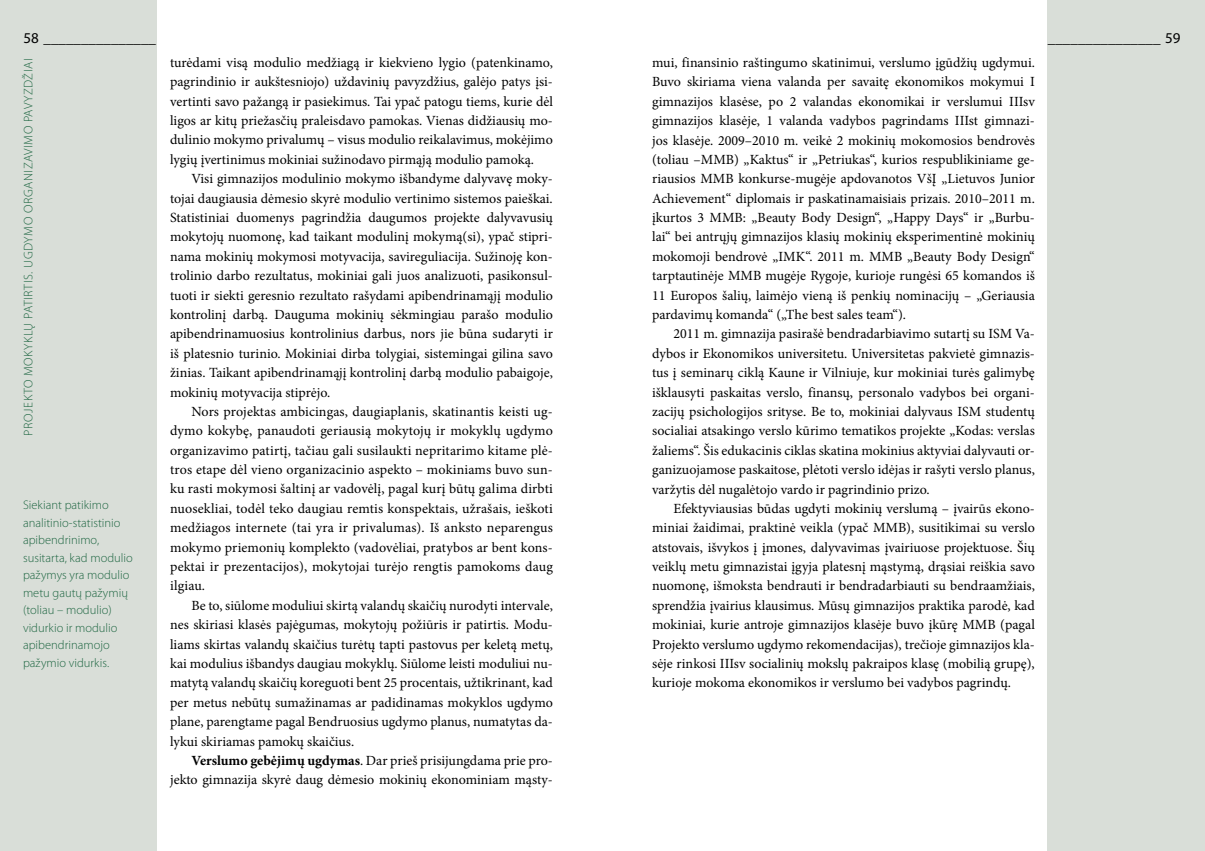
<style>
.page{position:relative;width:1205px;height:851px;background:#fff}
.page>*{position:absolute;margin:0;border:0;box-sizing:border-box;transform-origin:0 0}
.t1{font:15px "Myriad Pro";color:#000}
.t2{font:14px/19.4px "Minion Pro";color:#000;text-align:justify}
.t3{font:300 12.5px/17.5px "Myriad Pro";color:#206743}
.t4{font:300 12.5px "Myriad Pro";letter-spacing:.035em;color:#206743}
.s1{font-weight:700}
</style>
<div class="page">
<div style="left:0;top:0;width:156px;height:850px;background:#d9ded8"></div>
<div style="left:1048px;top:0;width:157px;height:850px;background:#d9ded8"></div>
<p class="t1" style="left:23px;top:29px;width:134px">58 _______________</p>
<p class="t1" style="left:1048px;top:29px;width:134px">_______________ 59</p>
<p class="t2" style="left:170px;top:53px;width:384px">turėdami visą modulio medžiagą ir kiekvieno lygio (patenkinamo, pagrindinio ir aukštesniojo) uždavinių pavyzdžius, galėjo patys įsi&shy;vertinti savo pažangą ir pasiekimus. Tai ypač patogu tiems, kurie dėl ligos ar kitų priežasčių praleisdavo pamokas. Vienas didžiausių mo&shy;dulinio mokymo privalumų – visus modulio reikalavimus, mokėjimo lygių įvertinimus mokiniai sužinodavo pirmąją modulio pamoką.</p>
<p class="t2" style="left:170px;top:169px;width:384px;text-indent:21px">Visi gimnazijos modulinio mokymo išbandyme dalyvavę moky&shy;tojai daugiausia dėmesio skyrė modulio vertinimo sistemos paieškai.<br>Statistiniai duomenys pagrindžia daugumos projekte dalyvavusių mokytojų nuomonę, kad taikant modulinį mokymą(si), ypač stipri&shy;nama mokinių mokymosi motyvacija, savireguliacija. Sužinoję kon&shy;trolinio darbo rezultatus, mokiniai gali juos analizuoti, pasikonsul&shy;tuoti ir siekti geresnio rezultato rašydami apibendrinamąjį modulio kontrolinį darbą. Dauguma mokinių sėkmingiau parašo modulio apibendrinamuosius kontrolinius darbus, nors jie būna sudaryti ir iš platesnio turinio. Mokiniai dirba tolygiai, sistemingai gilina savo žinias. Taikant apibendrinamąjį kontrolinį darbą modulio pabaigoje, mokinių motyvacija stiprėjo.</p>
<p class="t2" style="left:170px;top:402px;width:384px;text-indent:21px">Nors projektas ambicingas, daugiaplanis, skatinantis keisti ug&shy;dymo kokybę, panaudoti geriausią mokytojų ir mokyklų ugdymo organizavimo patirtį, tačiau gali susilaukti nepritarimo kitame plė&shy;tros etape dėl vieno organizacinio aspekto – mokiniams buvo sun&shy;ku rasti mokymosi šaltinį ar vadovėlį, pagal kurį būtų galima dirbti nuosekliai, todėl teko daugiau remtis konspektais, užrašais, ieškoti medžiagos internete (tai yra ir privalumas). Iš anksto neparengus mokymo priemonių komplekto (vadovėliai, pratybos ar bent kons&shy;pektai ir prezentacijos), mokytojai turėjo rengtis pamokoms daug ilgiau.</p>
<p class="t2" style="left:170px;top:595px;width:384px;text-indent:21px">Be to, siūlome moduliui skirtą valandų skaičių nurodyti intervale, nes skiriasi klasės pajėgumas, mokytojų požiūris ir patirtis. Modu&shy;liams skirtas valandų skaičius turėtų tapti pastovus per keletą metų, kai modulius išbandys daugiau mokyklų. Siūlome leisti moduliui nu&shy;matytą valandų skaičių koreguoti bent 25 procentais, užtikrinant, kad per metus nebūtų sumažinamas ar padidinamas mokyklos ugdymo plane, parengtame pagal Bendruosius ugdymo planus, numatytas da&shy;lykui skiriamas pamokų skaičius.</p>
<p class="t2" style="left:170px;top:750px;width:384px;text-align:right"><span class="s1">Verslumo gebėjimų ugdymas</span>. Dar prieš prisijungdama prie pro&shy;jekto gimnazija skyrė daug dėmesio mokinių ekonominiam mąsty-</p>
<p class="t2" style="left:652px;top:53px;width:384px">mui, finansinio raštingumo skatinimui, verslumo įgūdžių ugdymui.<br>Buvo skiriama viena valanda per savaitę ekonomikos mokymui I gimnazijos klasėse, po 2 valandas ekonomikai ir verslumui IIIsv gimnazijos klasėje, 1 valanda vadybos pagrindams IIIst gimnazi&shy;jos klasėje. 2009–2010 m. veikė 2 mokinių mokomosios bendrovės (toliau –MMB) „Kaktus“ ir „Petriukas“, kurios respublikiniame ge&shy;riausios MMB konkurse-mugėje apdovanotos VšĮ „Lietuvos Junior Achievement“ diplomais ir paskatinamaisiais prizais. 2010–2011 m. įkurtos 3 MMB: „Beauty Body Design“, „Happy Days“ ir „Burbu&shy;lai“ bei antrųjų gimnazijos klasių mokinių eksperimentinė mokinių mokomoji bendrovė „IMK“. 2011 m. MMB „Beauty Body Design“ tarptautinėje MMB mugėje Rygoje, kurioje rungėsi 65 komandos iš 11 Europos šalių, laimėjo vieną iš penkių nominacijų – „Geriausia pardavimų komanda“ („The best sales team“).</p>
<p class="t2" style="left:652px;top:324px;width:384px;text-indent:21px">2011 m. gimnazija pasirašė bendradarbiavimo sutartį su ISM Va&shy;dybos ir Ekonomikos universitetu. Universitetas pakvietė gimnazis&shy;tus į seminarų ciklą Kaune ir Vilniuje, kur mokiniai turės galimybę išklausyti paskaitas verslo, finansų, personalo vadybos bei organi&shy;zacijų psichologijos srityse. Be to, mokiniai dalyvaus ISM studentų socialiai atsakingo verslo kūrimo tematikos projekte „Kodas: verslas žaliems“. Šis edukacinis ciklas skatina mokinius aktyviai dalyvauti or&shy;ganizuojamose paskaitose, plėtoti verslo idėjas ir rašyti verslo planus, varžytis dėl nugalėtojo vardo ir pagrindinio prizo.</p>
<p class="t2" style="left:652px;top:498px;width:384px;text-indent:21px">Efektyviausias būdas ugdyti mokinių verslumą – įvairūs ekono&shy;miniai žaidimai, praktinė veikla (ypač MMB), susitikimai su verslo atstovais, išvykos į įmones, dalyvavimas įvairiuose projektuose. Šių veiklų metu gimnazistai įgyja platesnį mąstymą, drąsiai reiškia savo nuomonę, išmoksta bendrauti ir bendradarbiauti su bendraamžiais, sprendžia įvairius klausimus. Mūsų gimnazijos praktika parodė, kad mokiniai, kurie antroje gimnazijos klasėje buvo įkūrę MMB (pagal Projekto verslumo ugdymo rekomendacijas), trečioje gimnazijos kla&shy;sėje rinkosi IIIsv socialinių mokslų pakraipos klasę (mobilią grupę), kurioje mokoma ekonomikos ir verslumo bei vadybos pagrindų.</p>
<p class="t4" style="left:21px;top:435px;width:377px;rotate:-90deg">PROJEKTO MOKYKLŲ PATIRTIS. UGDYMO ORGANIZAVIMO PAVYZDŽIAI</p>
<p class="t3" style="left:23px;top:496px;width:111px">Siekiant patikimo analitinio-statistinio apibendrinimo, susitarta, kad modulio pažymys yra modulio metu gautų pažymių (toliau – modulio) vidurkio ir modulio apibendrinamojo pažymio vidurkis.</p>
</div>
